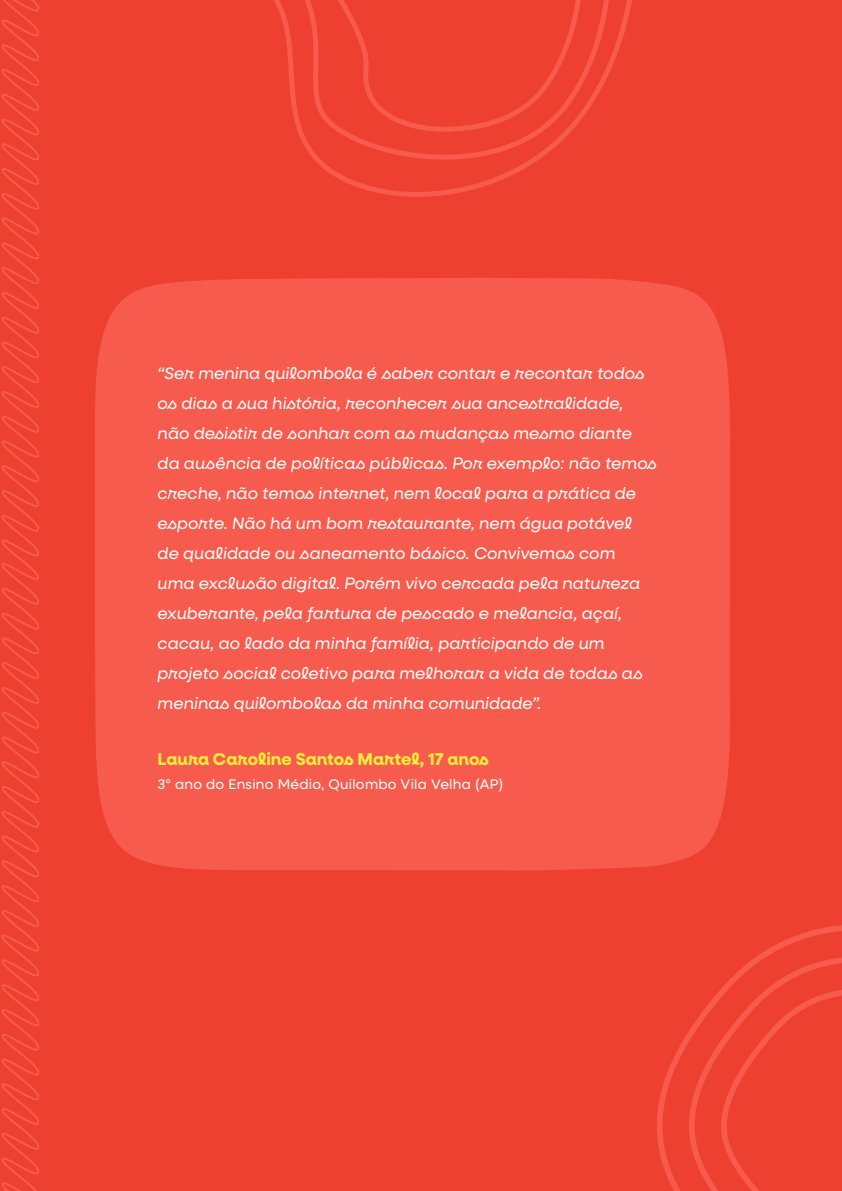
<style>
.page{position:relative;width:842px;height:1191px;background:#ed4030}
.page>*{position:absolute;margin:0;border:0;box-sizing:border-box;transform-origin:0 0}
.t1{font:700 17.2px "Neulis Cursive";color:#ffed3b}
.t2{font:italic 16.6px/30px "Neulis Cursive";letter-spacing:.005em;color:#fff}
.t3{font:14px "Neulis Sans";letter-spacing:.02em;color:#fff}
</style>
<div class="page">
<div style="left:95px;top:278px;width:635px;height:592px;background:#f75b4d"></div>
<svg style="left:2px;top:0;width:37px;height:1191px"></svg>
<svg style="left:315px;top:0;width:317px;height:197px"></svg>
<svg style="left:274px;top:0;width:344px;height:160px"></svg>
<svg style="left:277px;top:0;width:309px;height:132px"></svg>
<svg style="left:657px;top:925px;width:185px;height:266px"></svg>
<svg style="left:683px;top:956px;width:159px;height:235px"></svg>
<p class="t2" style="left:158px;top:357px;width:501px">“Ser menina quilombola é saber contar e recontar todos os dias a sua história, reconhecer sua ancestralidade, não desistir de sonhar com as mudanças mesmo diante da ausência de políticas públicas. Por exemplo: não temos creche, não temos internet, nem local para a prática de esporte. Não há um bom restaurante, nem água potável de qualidade ou saneamento básico. Convivemos com<br>uma exclusão digital. Porém vivo cercada pela natureza exuberante, pela fartura de pescado e melancia, açaí, cacau, ao lado da minha família, participando de um projeto social coletivo para melhorar a vida de todas as meninas quilombolas da minha comunidade”.</p>
<p class="t1" style="left:158px;top:746px;width:333px">Laura Caroline Santos Martel, 17 anos</p>
<p class="t3" style="left:158px;top:774px;width:347px">3º ano do Ensino Médio, Quilombo Vila Velha (AP)</p>
</div>
